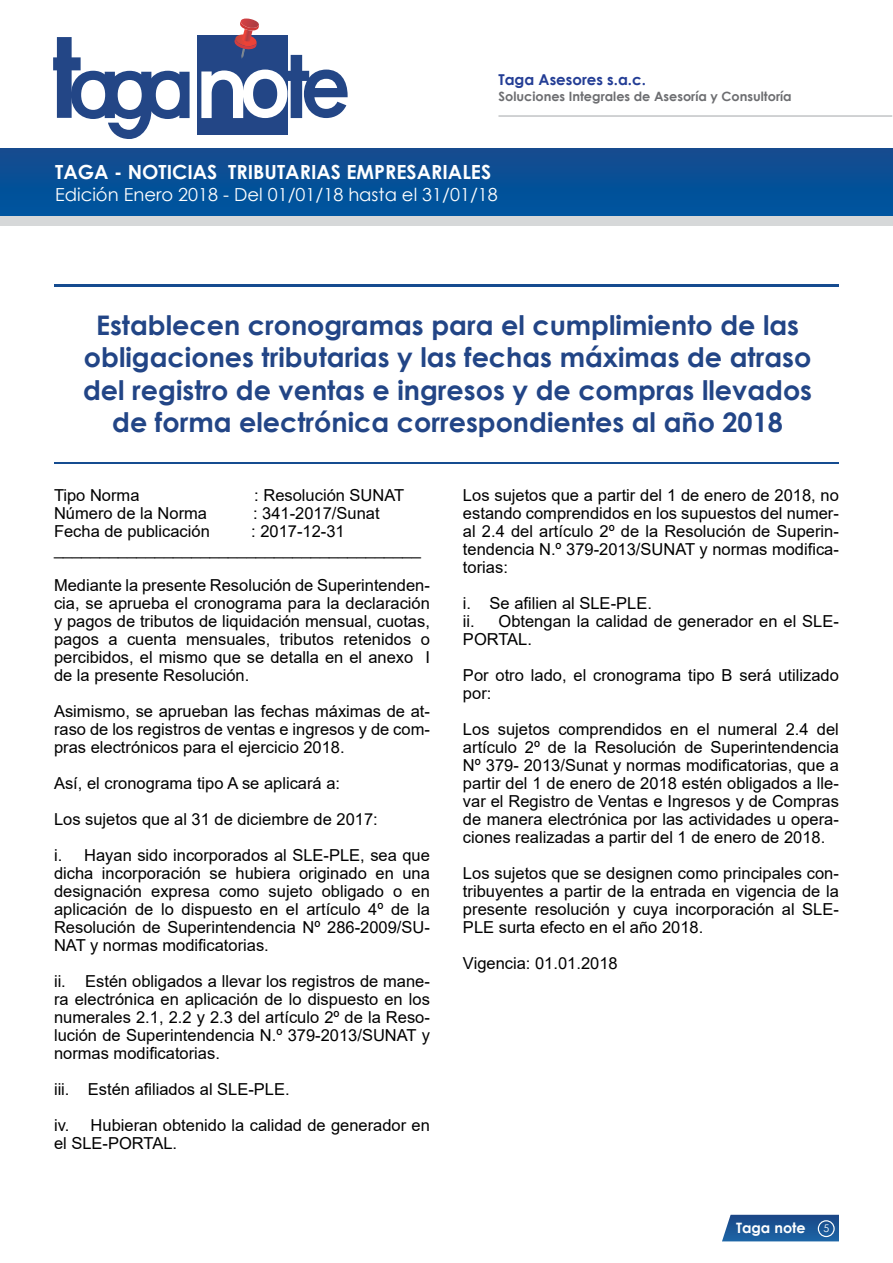
<style>
.page{position:relative;width:893px;height:1263px;background:#fff}
.page>*{position:absolute;margin:0;border:0;box-sizing:border-box;transform-origin:0 0}
.t1{font:700 27px/32.4px "Century Gothic";color:#224586;text-align:center}
.t2{font:700 19.5px "Century Gothic";color:#fff}
.t3{font:18px "Century Gothic";color:#fff}
.t4{font:16.5px/18px "Arial";color:#000;text-align:justify}
.t5{font:700 15px "Century Gothic";color:#233d95}
.t6{font:700 14.4px "Century Gothic";color:#fff}
.t7{font:700 12.9px "Century Gothic";color:#6d6e71}
.s1{font-weight:400;font-size:10.5px}
</style>
<div class="page">
<div style="left:0;top:148px;width:893px;height:68px;background:linear-gradient(to bottom,#154b8e,#00559f)"></div>
<div style="left:0;top:216px;width:893px;height:10px;background:#d6d8d9"></div>
<div style="left:197px;top:35px;width:91px;height:100px;background:#234686"></div>
<svg style="left:53px;top:37px;width:137px;height:102px"></svg>
<svg style="left:201px;top:19px;width:147px;height:99px"></svg>
<hr style="left:498px;top:115px;width:394px;height:2px;background:#c2c4c6">
<svg style="left:722px;top:1215px;width:117px;height:26px;background:#255d9a"></svg>
<div style="left:818px;top:1220px;width:17px;height:17px;border:1px solid #fff;border-radius:50%"></div>
<hr style="left:54px;top:285px;width:785px;height:2px;background:#154b8f">
<hr style="left:54px;top:462px;width:785px;height:2px;background:#154c90">
<p class="t5" style="left:498px;top:69px;width:149px">Taga Asesores s.a.c.</p>
<p class="t7" style="left:498px;top:86px;width:295px">Soluciones Integrales de Asesoría y Consultoría</p>
<p class="t2" style="left:55px;top:157px;width:438px">TAGA - NOTICIAS TRIBUTARIAS EMPRESARIALES</p>
<p class="t3" style="left:55px;top:182px;width:444px">Edición Enero 2018 - Del 01/01/18 hasta el 31/01/18</p>
<h1 class="t1" style="left:83px;top:307px;width:730px">Establecen cronogramas para el cumplimiento de las obligaciones tributarias y las fechas máximas de atraso del registro de ventas e ingresos y de compras llevados de forma electrónica correspondientes al año 2018</h1>
<p class="t4" style="left:54px;top:486px;width:87px">Tipo Norma</p>
<p class="t4" style="left:254px;top:486px;width:152px">: Resolución SUNAT</p>
<p class="t4" style="left:54px;top:504px;width:155px">Número de la Norma</p>
<p class="t4" style="left:253px;top:504px;width:128px">: 341-2017/Sunat</p>
<p class="t4" style="left:54px;top:522px;width:157px">Fecha de publicación</p>
<p class="t4" style="left:54px;top:522px;width:368px;text-indent:197px">: 2017-12-31 ________________________________________</p>
<p class="t4" style="left:54px;top:576px;width:377px">Mediante la presente Resolución de Superintenden&shy;cia, se aprueba el cronograma para la declaración y pagos de tributos de liquidación mensual, cuotas, pagos a cuenta mensuales, tributos retenidos o percibidos, el mismo que se detalla en el anexo I de la presente Resolución.</p>
<p class="t4" style="left:54px;top:702px;width:377px">Asimismo, se aprueban las fechas máximas de at&shy;raso de los registros de ventas e ingresos y de com&shy;pras electrónicos para el ejercicio 2018.</p>
<p class="t4" style="left:54px;top:765px;width:377px;line-height:36px;text-align:left">Así, el cronograma tipo A se aplicará a:<br>Los sujetos que al 31 de diciembre de 2017:<br>i. Hayan sido incorporados al SLE-PLE, sea que</p>
<p class="t4" style="left:54px;top:864px;width:377px">dicha incorporación se hubiera originado en una designación expresa como sujeto obligado o en aplicación de lo dispuesto en el artículo 4º de la Resolución de Superintendencia Nº 286-2009/SU-NAT y normas modificatorias.</p>
<p class="t4" style="left:54px;top:972px;width:377px">ii. Estén obligados a llevar los registros de mane&shy;ra electrónica en aplicación de lo dispuesto en los numerales 2.1, 2.2 y 2.3 del artículo 2º de la Reso&shy;lución de Superintendencia N.º 379-2013/SUNAT y normas modificatorias.</p>
<p class="t4" style="left:54px;top:1071px;width:377px;line-height:36px">iii. Estén afiliados al SLE-PLE.<br>iv. Hubieran obtenido la calidad de generador en</p>
<p class="t4" style="left:54px;top:1134px;width:125px">el SLE-PORTAL.</p>
<p class="t4" style="left:463px;top:486px;width:377px">Los sujetos que a partir del 1 de enero de 2018, no estando comprendidos en los supuestos del numer&shy;al 2.4 del artículo 2º de la Resolución de Superin&shy;tendencia N.º 379-2013/SUNAT y normas modifica&shy;torias:</p>
<p class="t4" style="left:463px;top:594px;width:377px;text-align:left">i. Se afilien al SLE-PLE.<br>ii. Obtengan la calidad de generador en el SLE-<br>PORTAL.</p>
<p class="t4" style="left:463px;top:666px;width:377px">Por otro lado, el cronograma tipo B será utilizado por:</p>
<p class="t4" style="left:463px;top:720px;width:377px">Los sujetos comprendidos en el numeral 2.4 del artículo 2º de la Resolución de Superintendencia Nº 379- 2013/Sunat y normas modificatorias, que a partir del 1 de enero de 2018 estén obligados a lle&shy;var el Registro de Ventas e Ingresos y de Compras de manera electrónica por las actividades u opera&shy;ciones realizadas a partir del 1 de enero de 2018.</p>
<p class="t4" style="left:463px;top:864px;width:377px">Los sujetos que se designen como principales con&shy;tribuyentes a partir de la entrada en vigencia de la presente resolución y cuya incorporación al SLE-PLE surta efecto en el año 2018.</p>
<p class="t4" style="left:463px;top:954px;width:156px">Vigencia: 01.01.2018</p>
<p class="t6" style="left:736px;top:1217px;width:95px">Taga note <span class="s1">5</span></p>
</div>
